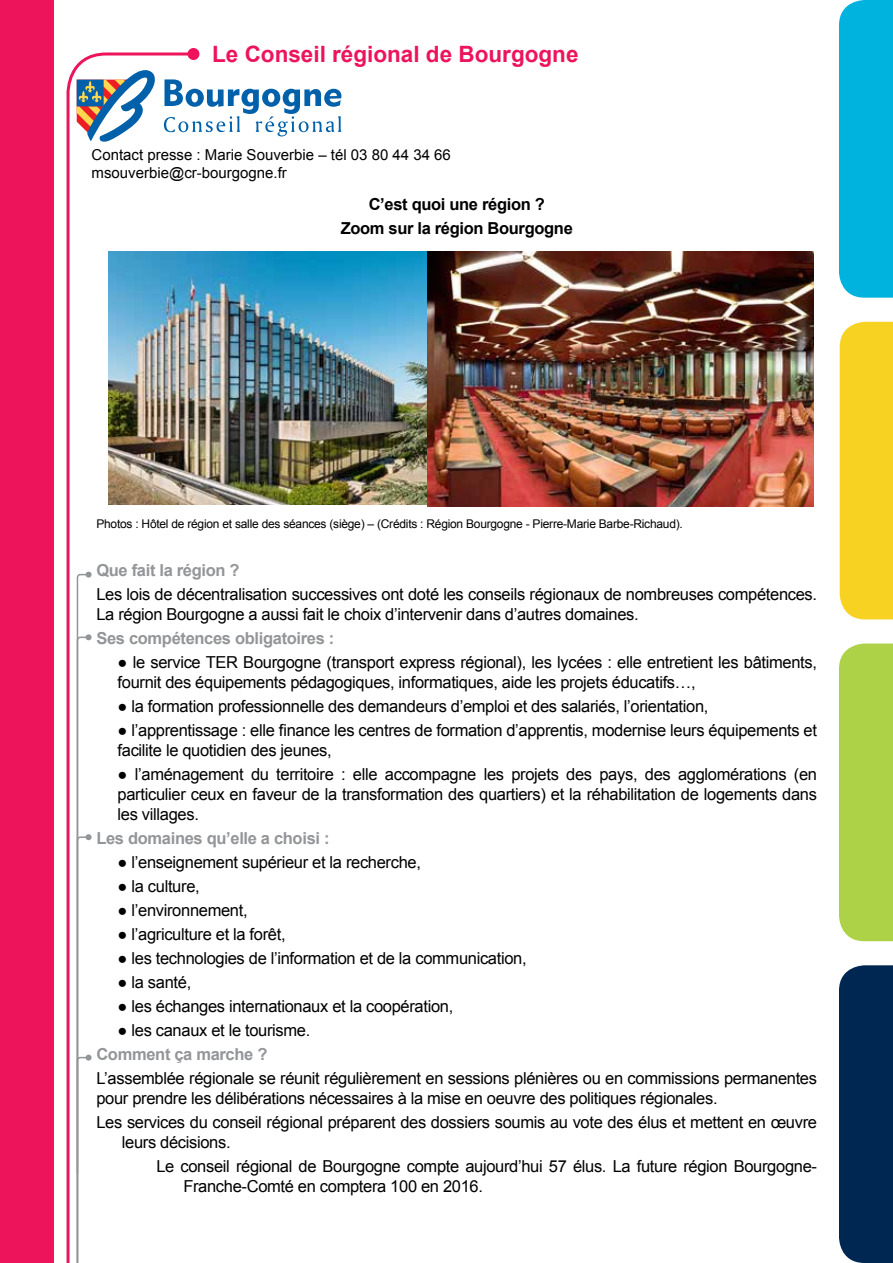
<style>
.page{position:relative;width:893px;height:1263px;background:#fff}
.page>*{position:absolute;margin:0;border:0;box-sizing:border-box;transform-origin:0 0}
.t1{font:700 22.5px "Arial";color:#ed145b}
.t2{font:16.5px/19.8px "Arial";letter-spacing:-.02em;color:#000}
.t3{font:700 16.5px "Arial";letter-spacing:-.02em;color:#939598}
.t4{font:700 16.5px/24px "Arial";letter-spacing:-.02em;color:#000;text-align:center}
.t5{font:15px/18px "Arial";color:#000}
.t6{font:12px "Arial";letter-spacing:-.02em;color:#000}
</style>
<div class="page">
<div style="left:0;top:0;width:54px;height:1263px;background:#ed145b"></div>
<div style="left:839px;top:0;width:54px;height:298px;background:#00b3de"></div>
<div style="left:840px;top:322px;width:53px;height:297px;background:#f7d222"></div>
<div style="left:839px;top:643px;width:54px;height:298px;background:#add147"></div>
<div style="left:839px;top:965px;width:54px;height:298px;background:#002752"></div>
<svg style="left:66px;top:52px;width:130px;height:1211px"></svg>
<div style="left:187px;top:48px;width:12px;height:12px;background:#ed145b;border-radius:50%"></div>
<svg style="left:76px;top:572px;width:16px;height:691px"></svg>
<img style="left:108px;top:252px;width:706px;height:254px">
<svg style="left:164px;top:79px;width:177px;height:57px"></svg>
<svg style="left:77px;top:70px;width:79px;height:72px"></svg>
<h1 class="t1" style="left:212px;top:38px;width:368px">Le Conseil régional de Bourgogne</h1>
<p class="t5" style="left:92px;top:145px;width:361px">Contact presse : Marie Souverbie – tél 03 80 44 34 66 msouverbie@cr-bourgogne.fr</p>
<p class="t4" style="left:341px;top:192px;width:234px">C’est quoi une région ?<br>Zoom sur la région Bourgogne</p>
<p class="t6" style="left:96px;top:516px;width:588px">Photos : Hôtel de région et salle des séances (siège) – (Crédits : Région Bourgogne - Pierre-Marie Barbe-Richaud).</p>
<p class="t3" style="left:96px;top:559px;width:145px">Que fait la région ?</p>
<p class="t2" style="left:96px;top:584px;width:722px">Les lois de décentralisation successives ont doté les conseils régionaux de nombreuses compétences.<br>La région Bourgogne a aussi fait le choix d’intervenir dans d’autres domaines.</p>
<p class="t3" style="left:96px;top:627px;width:240px">Ses compétences obligatoires :</p>
<p class="t2" style="left:118px;top:652px;width:701px">● le service TER Bourgogne (transport express régional), les lycées : elle entretient les bâtiments, fournit des équipements pédagogiques, informatiques, aide les projets éducatifs…,</p>
<p class="t2" style="left:118px;top:696px;width:592px">● la formation professionnelle des demandeurs d’emploi et des salariés, l’orientation,</p>
<p class="t2" style="left:118px;top:720px;width:701px">● l’apprentissage : elle finance les centres de formation d’apprentis, modernise leurs équipements et facilite le quotidien des jeunes,</p>
<p class="t2" style="left:118px;top:764px;width:701px;text-align:justify">● l’aménagement du territoire : elle accompagne les projets des pays, des agglomérations (en particulier ceux en faveur de la transformation des quartiers) et la réhabilitation de logements dans les villages.</p>
<p class="t3" style="left:96px;top:826px;width:235px">Les domaines qu’elle a choisi :</p>
<p class="t2" style="left:118px;top:852px;width:305px">● l’enseignement supérieur et la recherche,</p>
<p class="t2" style="left:118px;top:876px;width:84px">● la culture,</p>
<p class="t2" style="left:118px;top:900px;width:131px">● l’environnement,</p>
<p class="t2" style="left:118px;top:924px;width:169px">● l’agriculture et la forêt,</p>
<p class="t2" style="left:118px;top:948px;width:411px">● les technologies de l’information et de la communication,</p>
<p class="t2" style="left:118px;top:972px;width:75px">● la santé,</p>
<p class="t2" style="left:118px;top:996px;width:337px">● les échanges internationaux et la coopération,</p>
<p class="t2" style="left:118px;top:1020px;width:194px">● les canaux et le tourisme.</p>
<p class="t3" style="left:96px;top:1043px;width:173px">Comment ça marche ?</p>
<p class="t2" style="left:96px;top:1068px;width:722px">L’assemblée régionale se réunit régulièrement en sessions plénières ou en commissions permanentes pour prendre les délibérations nécessaires à la mise en oeuvre des politiques régionales.</p>
<p class="t2" style="left:122px;top:1112px;width:697px;text-indent:-25px">Les services du conseil régional préparent des dossiers soumis au vote des élus et mettent en œuvre leurs décisions.</p>
<p class="t2" style="left:183px;top:1156px;width:635px;text-indent:-27px">Le conseil régional de Bourgogne compte aujourd’hui 57 élus. La future région Bourgogne-<br>Franche-Comté en comptera 100 en 2016.</p>
</div>
